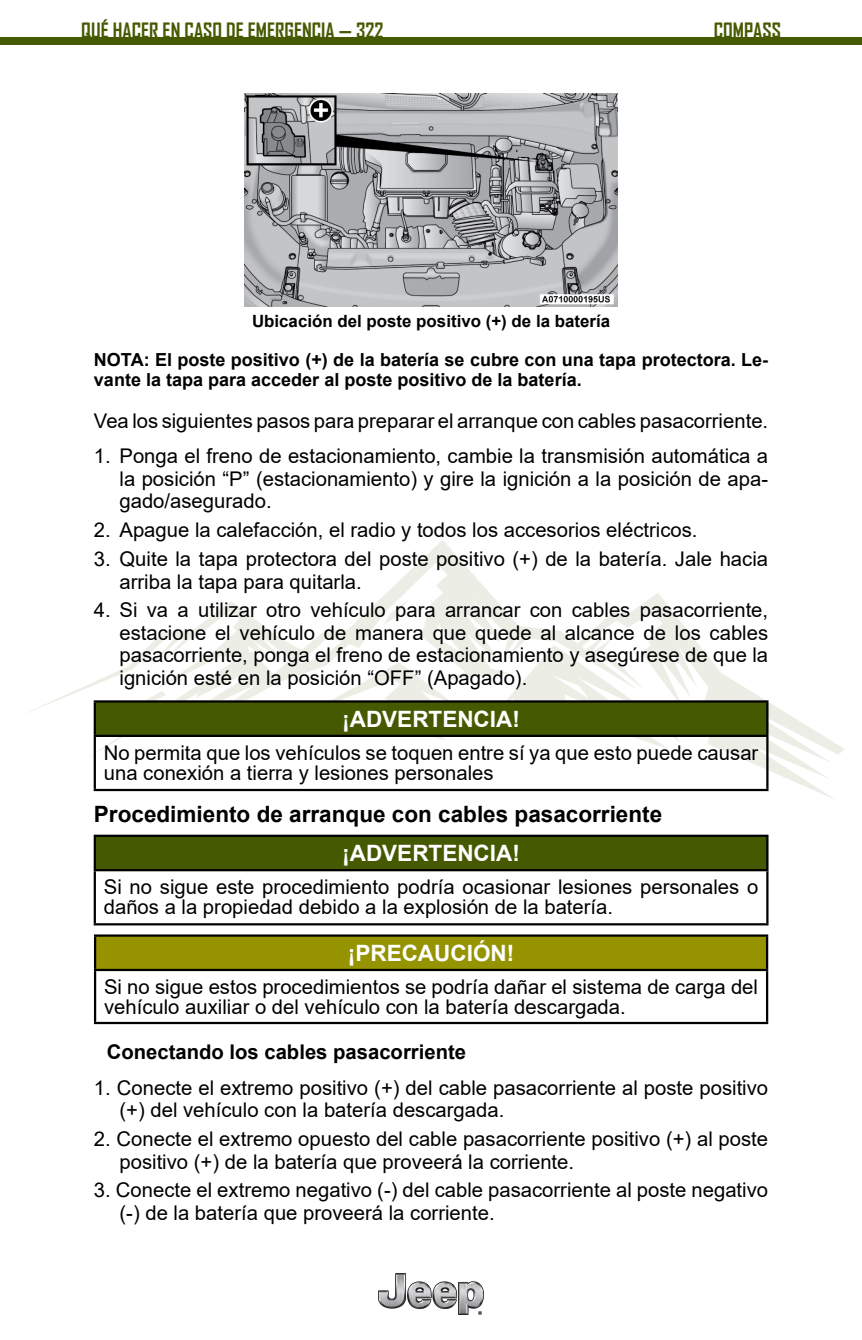
<style>
.page{position:relative;width:862px;height:1340px;background:#fff}
.page>*{position:absolute;margin:0;border:0;box-sizing:border-box;transform-origin:0 0}
._2_Subtítulo{font:700 22.5px "Arial";color:#000}
.Adver_Preca_Título{font:700 22.5px "Arial";color:#fff}
._5_Números{font:20.25px/22.5px "Arial";color:#000}
.Adver_Preca_Texto{font:20.25px/20.2px "Arial";color:#000}
._4_Normal{font:20.25px "Arial";color:#000}
.t1{font:700 20.25px "Agency FB";color:#455a00}
._3_Tercer_sub{font:700 20.25px "Arial";color:#000}
._6_NOTA{font:700 18px/20.2px "Arial";color:#000}
._7_Pie_de_fot{font:700 16.88px "Arial";color:#000}
.s1{font-style:inherit}
</style>
<div class="page">
<img style="left:378px;top:1273px;width:105px;height:41px">
<div style="left:0;top:37px;width:861px;height:8px;background:#455a00"></div>
<svg style="left:27px;top:540px;width:817px;height:259px"></svg>
<svg style="left:114px;top:691px;width:52px;height:9px"></svg>
<svg style="left:310px;top:662px;width:146px;height:79px"></svg>
<svg style="left:383px;top:599px;width:25px;height:25px"></svg>
<svg style="left:498px;top:645px;width:183px;height:104px"></svg>
<img style="left:244px;top:94px;width:373px;height:213px">
<div style="left:95px;top:701px;width:672px;height:35px;background:#455a00"></div>
<hr style="left:94px;top:700px;width:674px;height:2px;background:#000">
<hr style="left:94px;top:702px;width:2px;height:32px;background:#000">
<hr style="left:765px;top:702px;width:3px;height:32px;background:#000">
<hr style="left:94px;top:734px;width:674px;height:3px;background:#000">
<hr style="left:94px;top:737px;width:2px;height:52px;background:#000">
<hr style="left:765px;top:737px;width:3px;height:52px;background:#000">
<hr style="left:94px;top:789px;width:674px;height:2px;background:#000">
<div style="left:95px;top:835px;width:672px;height:35px;background:#455a00"></div>
<hr style="left:94px;top:834px;width:674px;height:3px;background:#000">
<hr style="left:94px;top:837px;width:2px;height:32px;background:#000">
<hr style="left:765px;top:837px;width:3px;height:32px;background:#000">
<hr style="left:94px;top:869px;width:674px;height:2px;background:#000">
<hr style="left:94px;top:871px;width:2px;height:52px;background:#000">
<hr style="left:765px;top:871px;width:3px;height:52px;background:#000">
<hr style="left:94px;top:923px;width:674px;height:2px;background:#000">
<div style="left:95px;top:935px;width:671px;height:35px;background:#969300"></div>
<hr style="left:94px;top:934px;width:673px;height:2px;background:#000">
<hr style="left:94px;top:936px;width:2px;height:32px;background:#000">
<hr style="left:765px;top:936px;width:2px;height:32px;background:#000">
<hr style="left:94px;top:968px;width:673px;height:3px;background:#000">
<hr style="left:94px;top:971px;width:2px;height:50px;background:#000">
<hr style="left:765px;top:971px;width:2px;height:50px;background:#000">
<hr style="left:94px;top:1021px;width:673px;height:3px;background:#000">
<p class="t1" style="left:81px;top:18px;width:303px">QUÉ HACER EN CASO DE EMERGENCIA — <span class="s1">322</span></p>
<p class="t1" style="left:713px;top:18px;width:69px">COMPASS</p>
<p class="_7_Pie_de_fot" style="left:252px;top:309px;width:359px">Ubicación del poste positivo (+) de la batería</p>
<p class="_6_NOTA" style="left:94px;top:350px;width:675px">NOTA: El poste positivo (+) de la batería se cubre con una tapa protectora. Le&shy;vante la tapa para acceder al poste positivo de la batería.</p>
<p class="_4_Normal" style="left:94px;top:407px;width:675px">Vea los siguientes pasos para preparar el arranque con cables pasacorriente.</p>
<p class="_5_Números" style="left:119px;top:445px;width:650px;text-align:justify;text-indent:-26px">1. Ponga el freno de estacionamiento, cambie la transmisión automática a la posición “P” (estacionamiento) y gire la ignición a la posición de apa&shy;gado/asegurado.</p>
<p class="_5_Números" style="left:94px;top:518px;width:604px">2. Apague la calefacción, el radio y todos los accesorios eléctricos.</p>
<p class="_5_Números" style="left:119px;top:547px;width:649px;text-indent:-26px">3. Quite la tapa protectora del poste positivo (+) de la batería. Jale hacia arriba la tapa para quitarla.</p>
<p class="_5_Números" style="left:119px;top:599px;width:649px;text-align:justify;text-indent:-26px">4. Si va a utilizar otro vehículo para arrancar con cables pasacorriente, estacione el vehículo de manera que quede al alcance de los cables pasacorriente, ponga el freno de estacionamiento y asegúrese de que la ignición esté en la posición “OFF” (Apagado).</p>
<p class="Adver_Preca_Título" style="left:342px;top:703px;width:179px">¡ADVERTENCIA!</p>
<p class="Adver_Preca_Texto" style="left:104px;top:742px;width:655px">No permita que los vehículos se toquen entre sí ya que esto puede causar una conexión a tierra y lesiones personales</p>
<p class="_2_Subtítulo" style="left:94px;top:798px;width:569px">Procedimiento de arranque con cables pasacorriente</p>
<p class="Adver_Preca_Título" style="left:342px;top:837px;width:179px">¡ADVERTENCIA!</p>
<p class="Adver_Preca_Texto" style="left:104px;top:876px;width:655px">Si no sigue este procedimiento podría ocasionar lesiones personales o daños a la propiedad debido a la explosión de la batería.</p>
<p class="Adver_Preca_Título" style="left:347px;top:937px;width:168px">¡PRECAUCIÓN!</p>
<p class="Adver_Preca_Texto" style="left:104px;top:976px;width:655px">Si no sigue estos procedimientos se podría dañar el sistema de carga del vehículo auxiliar o del vehículo con la batería descargada.</p>
<p class="_3_Tercer_sub" style="left:107px;top:1038px;width:360px">Conectando los cables pasacorriente</p>
<p class="_5_Números" style="left:119px;top:1076px;width:649px;text-indent:-26px">1. Conecte el extremo positivo (+) del cable pasacorriente al poste positivo (+) del vehículo con la batería descargada.</p>
<p class="_5_Números" style="left:119px;top:1127px;width:649px;text-indent:-26px">2. Conecte el extremo opuesto del cable pasacorriente positivo (+) al poste positivo (+) de la batería que proveerá la corriente.</p>
<p class="_5_Números" style="left:119px;top:1178px;width:649px;text-indent:-26px">3. Conecte el extremo negativo (-) del cable pasacorriente al poste negativo (-) de la batería que proveerá la corriente.</p>
</div>
